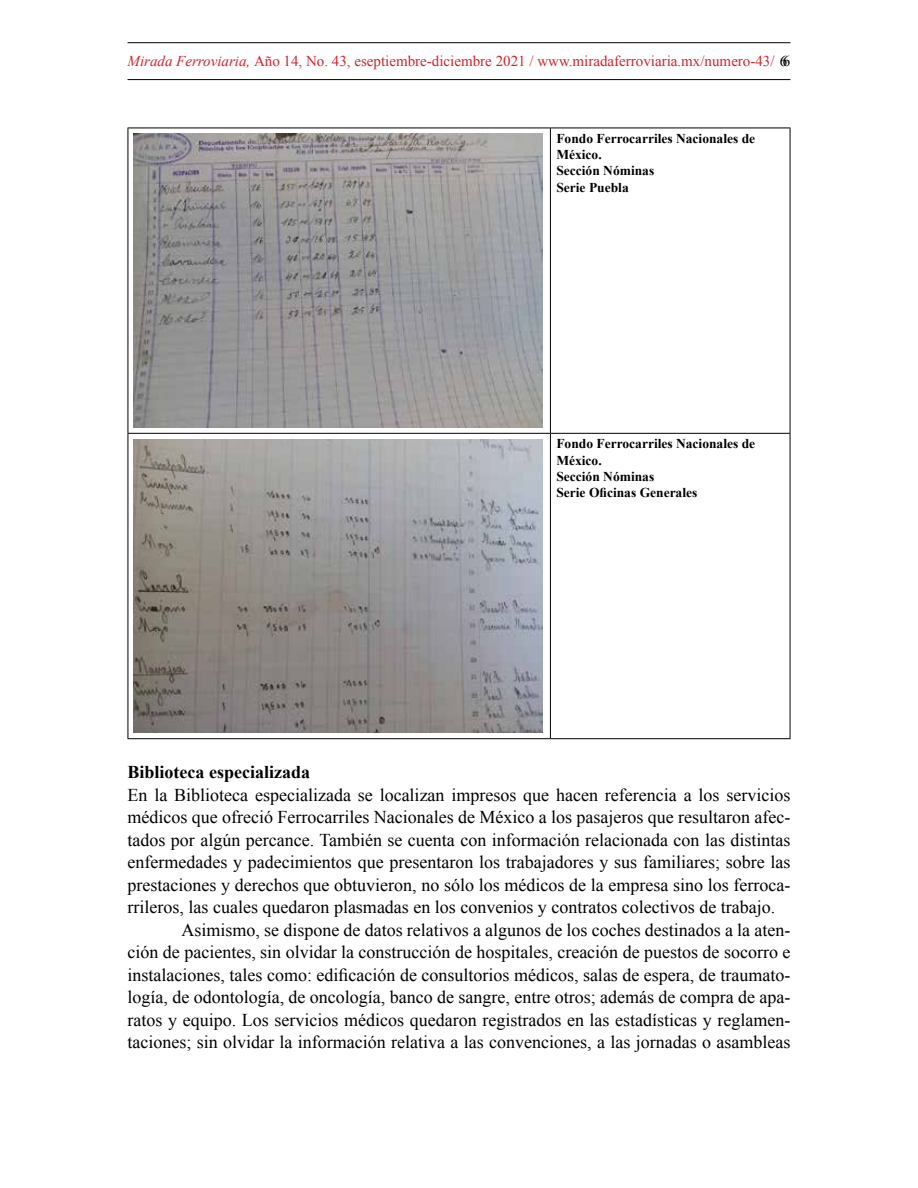
<style>
.page{position:relative;width:918px;height:1188px;background:#fff}
.page>*{position:absolute;margin:0;border:0;box-sizing:border-box;transform-origin:0 0}
.t1{font:18px "Times New Roman";color:#000}
.t2{font:700 18px "Times New Roman";color:#000}
.t3{font:15px "Times New Roman";color:#d2232a}
.t4{font:700 13.5px/16.2px "Times New Roman";color:#000}
.s1{font-style:italic}
.s2{color:#000}
</style>
<div class="page">
<hr style="left:128px;top:42px;width:662px;height:1px;background:#000">
<hr style="left:128px;top:79px;width:662px;height:1px;background:#000">
<hr style="left:128px;top:128px;width:422px;height:1px;background:#000">
<hr style="left:550px;top:128px;width:240px;height:1px;background:#000">
<hr style="left:128px;top:433px;width:422px;height:1px;background:#000">
<hr style="left:550px;top:433px;width:240px;height:1px;background:#000">
<hr style="left:550px;top:128px;width:1px;height:305px;background:#000">
<hr style="left:550px;top:434px;width:1px;height:304px;background:#000">
<hr style="left:128px;top:128px;width:1px;height:305px;background:#000">
<hr style="left:790px;top:128px;width:1px;height:305px;background:#000">
<hr style="left:128px;top:434px;width:1px;height:304px;background:#000">
<hr style="left:790px;top:434px;width:1px;height:304px;background:#000">
<hr style="left:128px;top:738px;width:422px;height:1px;background:#000">
<hr style="left:550px;top:738px;width:240px;height:1px;background:#000">
<img style="left:134px;top:134px;width:408px;height:293px">
<img style="left:134px;top:439px;width:408px;height:294px">
<p class="t3" style="left:128px;top:51px;width:664px"><span class="s1">Mirada Ferroviaria,</span> Año 14, No. 43, eseptiembre-diciembre 2021 / www.miradaferroviaria.mx/numero-43/ <span class="s2">66</span></p>
<p class="t4" style="left:556px;top:130px;width:200px">Fondo Ferrocarriles Nacionales de<br>México.<br>Sección Nóminas<br>Serie Puebla</p>
<p class="t4" style="left:556px;top:436px;width:200px">Fondo Ferrocarriles Nacionales de<br>México.<br>Sección Nóminas<br>Serie Oficinas Generales</p>
<p class="t2" style="left:128px;top:760px;width:184px">Biblioteca especializada</p>
<p class="t1" style="left:128px;top:782px;width:664px">En la Biblioteca especializada se localizan impresos que hacen referencia a los servicios</p>
<p class="t1" style="left:128px;top:805px;width:664px">médicos que ofreció Ferrocarriles Nacionales de México a los pasajeros que resultaron afec-</p>
<p class="t1" style="left:128px;top:827px;width:664px">tados por algún percance. También se cuenta con información relacionada con las distintas</p>
<p class="t1" style="left:128px;top:850px;width:664px">enfermedades y padecimientos que presentaron los trabajadores y sus familiares; sobre las</p>
<p class="t1" style="left:128px;top:872px;width:664px">prestaciones y derechos que obtuvieron, no sólo los médicos de la empresa sino los ferroca-</p>
<p class="t1" style="left:128px;top:895px;width:649px">rrileros, las cuales quedaron plasmadas en los convenios y contratos colectivos de trabajo.</p>
<p class="t1" style="left:182px;top:917px;width:610px">Asimismo, se dispone de datos relativos a algunos de los coches destinados a la aten-</p>
<p class="t1" style="left:128px;top:940px;width:664px">ción de pacientes, sin olvidar la construcción de hospitales, creación de puestos de socorro e</p>
<p class="t1" style="left:128px;top:962px;width:664px">instalaciones, tales como: edificación de consultorios médicos, salas de espera, de traumato-</p>
<p class="t1" style="left:128px;top:985px;width:664px">logía, de odontología, de oncología, banco de sangre, entre otros; además de compra de apa-</p>
<p class="t1" style="left:128px;top:1007px;width:664px">ratos y equipo. Los servicios médicos quedaron registrados en las estadísticas y reglamen-</p>
<p class="t1" style="left:128px;top:1030px;width:664px">taciones; sin olvidar la información relativa a las convenciones, a las jornadas o asambleas</p>
</div>
